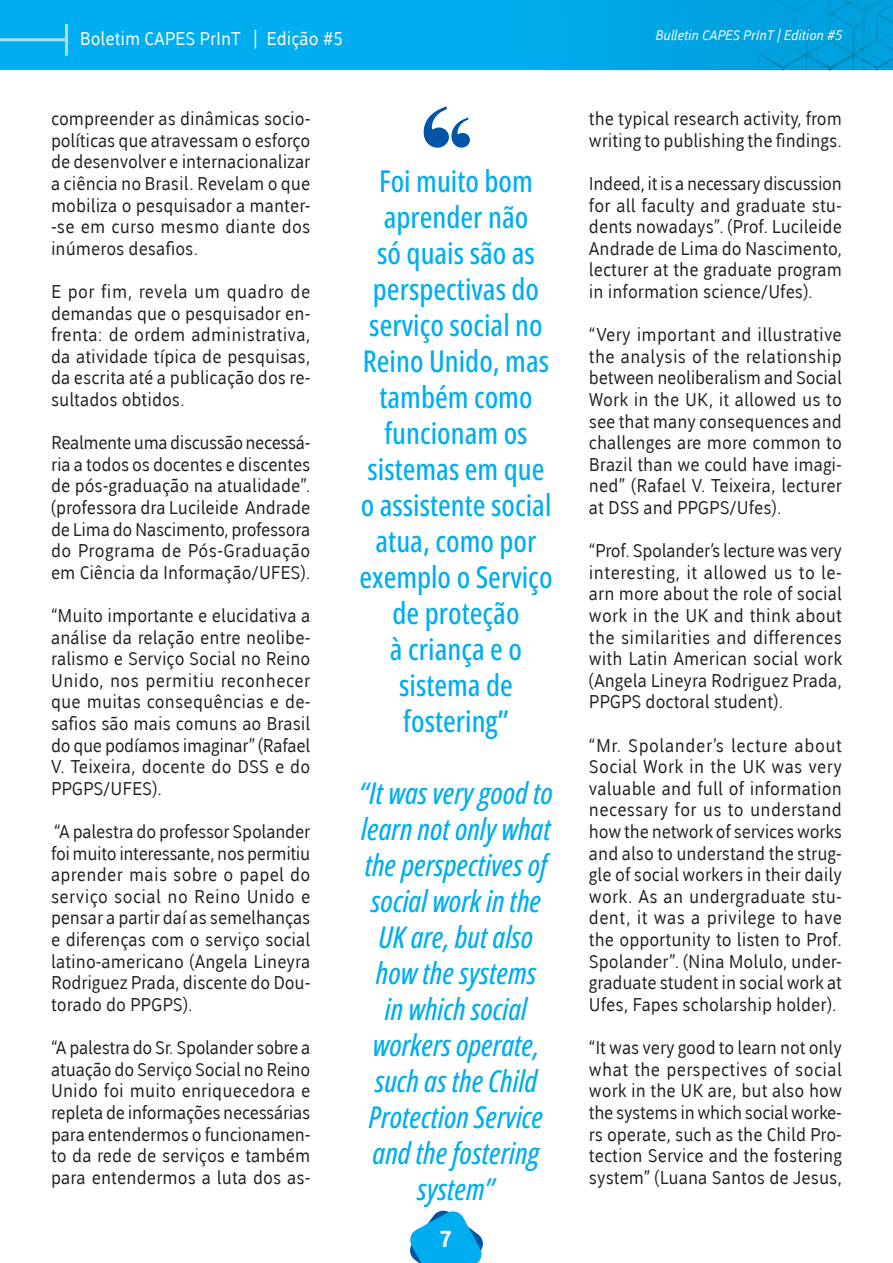
<style>
.page{position:relative;width:893px;height:1263px;background:#fff}
.page>*{position:absolute;margin:0;border:0;box-sizing:border-box;transform-origin:0 0}
.corpo_texto{font:500 30px/36px "Open Sans Condensed";color:#00aeef;text-align:center}
.corpo_texto-2{font:italic 500 30px/36px "Open Sans Condensed";color:#00aeef;text-align:center}
.t1{font:800 22.5px "Ufes Sans";color:#fff}
.corpo_texto-3{font:18px/21.6px "Ufes Sans";color:#231f20;text-align:justify}
.t2{font:18px "Ufes Sans";color:#fff}
.t3{font:italic 13.5px "Ufes Sans";color:#fff}
</style>
<div class="page">
<svg style="left:410px;top:1210px;width:73px;height:53px"></svg>
<div style="left:0;top:1px;width:893px;height:69px;background:#00aeef"></div>
<hr style="left:0;top:38px;width:65px;height:3px;background:#aae0f9">
<hr style="left:65px;top:24px;width:3px;height:32px;background:#aae0f9">
<div style="left:446px;top:0;width:447px;height:70px;background:#00a6e5"></div>
<svg style="left:759px;top:0;width:134px;height:70px"></svg>
<div style="left:446px;top:0;width:75px;height:70px;background:#00adee"></div>
<svg style="left:424px;top:106px;width:46px;height:42px"></svg>
<p class="t2" style="left:80px;top:28px;width:264px">Boletim CAPES PrInT | Edição #5</p>
<p class="t3" style="left:655px;top:28px;width:188px">Bulletin CAPES PrInT | Edition #5</p>
<p class="corpo_texto-3" style="left:51px;top:108px;width:261px">compreender as dinâmicas socio&shy;políticas que atravessam o esforço de desenvolver e internacionalizar a ciência no Brasil. Revelam o que mobiliza o pesquisador a manter--se em curso mesmo diante dos inúmeros desafios.</p>
<p class="corpo_texto-3" style="left:51px;top:281px;width:261px">E por fim, revela um quadro de demandas que o pesquisador en&shy;frenta: de ordem administrativa, da atividade típica de pesquisas, da escrita até a publicação dos re&shy;sultados obtidos.</p>
<p class="corpo_texto-3" style="left:51px;top:432px;width:261px">Realmente uma discussão necessá&shy;ria a todos os docentes e discentes de pós-graduação na atualidade”. (professora dra Lucileide Andrade de Lima do Nascimento, professora do Programa de Pós-Graduação em Ciência da Informação/UFES).</p>
<p class="corpo_texto-3" style="left:51px;top:605px;width:261px">“Muito importante e elucidativa a análise da relação entre neolibe&shy;ralismo e Serviço Social no Reino Unido, nos permitiu reconhecer que muitas consequências e de&shy;safios são mais comuns ao Brasil do que podíamos imaginar” (Rafael V. Teixeira, docente do DSS e do PPGPS/UFES).</p>
<p class="corpo_texto-3" style="left:51px;top:821px;width:261px">“A palestra do professor Spolander foi muito interessante, nos permitiu aprender mais sobre o papel do serviço social no Reino Unido e pensar a partir daí as semelhanças e diferenças com o serviço social latino-americano (Angela Lineyra Rodriguez Prada, discente do Dou&shy;torado do PPGPS).</p>
<p class="corpo_texto-3" style="left:51px;top:1037px;width:261px">“A palestra do Sr. Spolander sobre a atuação do Serviço Social no Reino Unido foi muito enriquecedora e repleta de informações necessárias para entendermos o funcionamen&shy;to da rede de serviços e também para entendermos a luta dos as-</p>
<p class="corpo_texto" style="left:359px;top:162px;width:195px">Foi muito bom aprender não<br>só quais são as perspectivas do serviço social no<br>Reino Unido, mas também como funcionam os sistemas em que o assistente social atua, como por exemplo o Serviço de proteção<br>à criança e o sistema de fostering”</p>
<p class="corpo_texto-2" style="left:359px;top:774px;width:195px">“It was very good to learn not only what the perspectives of social work in the<br>UK are, but also how the systems<br>in which social workers operate, such as the Child<br>Protection Service and the fostering system”</p>
<p class="t1" style="left:440px;top:1226px;width:12px">7</p>
<p class="corpo_texto-3" style="left:589px;top:108px;width:255px">the typical research activity, from writing to publishing the findings.</p>
<p class="corpo_texto-3" style="left:589px;top:173px;width:255px">Indeed, it is a necessary discussion for all faculty and graduate stu&shy;dents nowadays”. (Prof. Lucileide Andrade de Lima do Nascimento, lecturer at the graduate program in information science/Ufes).</p>
<p class="corpo_texto-3" style="left:589px;top:324px;width:255px">“Very important and illustrative the analysis of the relationship between neoliberalism and Social Work in the UK, it allowed us to see that many consequences and challenges are more common to Brazil than we could have imagi&shy;ned” (Rafael V. Teixeira, lecturer at DSS and PPGPS/Ufes).</p>
<p class="corpo_texto-3" style="left:589px;top:540px;width:255px">“Prof. Spolander’s lecture was very interesting, it allowed us to le&shy;arn more about the role of social work in the UK and think about the similarities and differences with Latin American social work (Angela Lineyra Rodriguez Prada, PPGPS doctoral student).</p>
<p class="corpo_texto-3" style="left:589px;top:735px;width:255px">“Mr. Spolander’s lecture about Social Work in the UK was very valuable and full of information necessary for us to understand how the network of services works and also to understand the strug&shy;gle of social workers in their daily work. As an undergraduate stu&shy;dent, it was a privilege to have the opportunity to listen to Prof.<br>Spolander”. (Nina Molulo, under&shy;graduate student in social work at Ufes, Fapes scholarship holder).</p>
<p class="corpo_texto-3" style="left:589px;top:1037px;width:255px">“It was very good to learn not only what the perspectives of social work in the UK are, but also how the systems in which social worke&shy;rs operate, such as the Child Pro&shy;tection Service and the fostering system” (Luana Santos de Jesus,</p>
</div>
